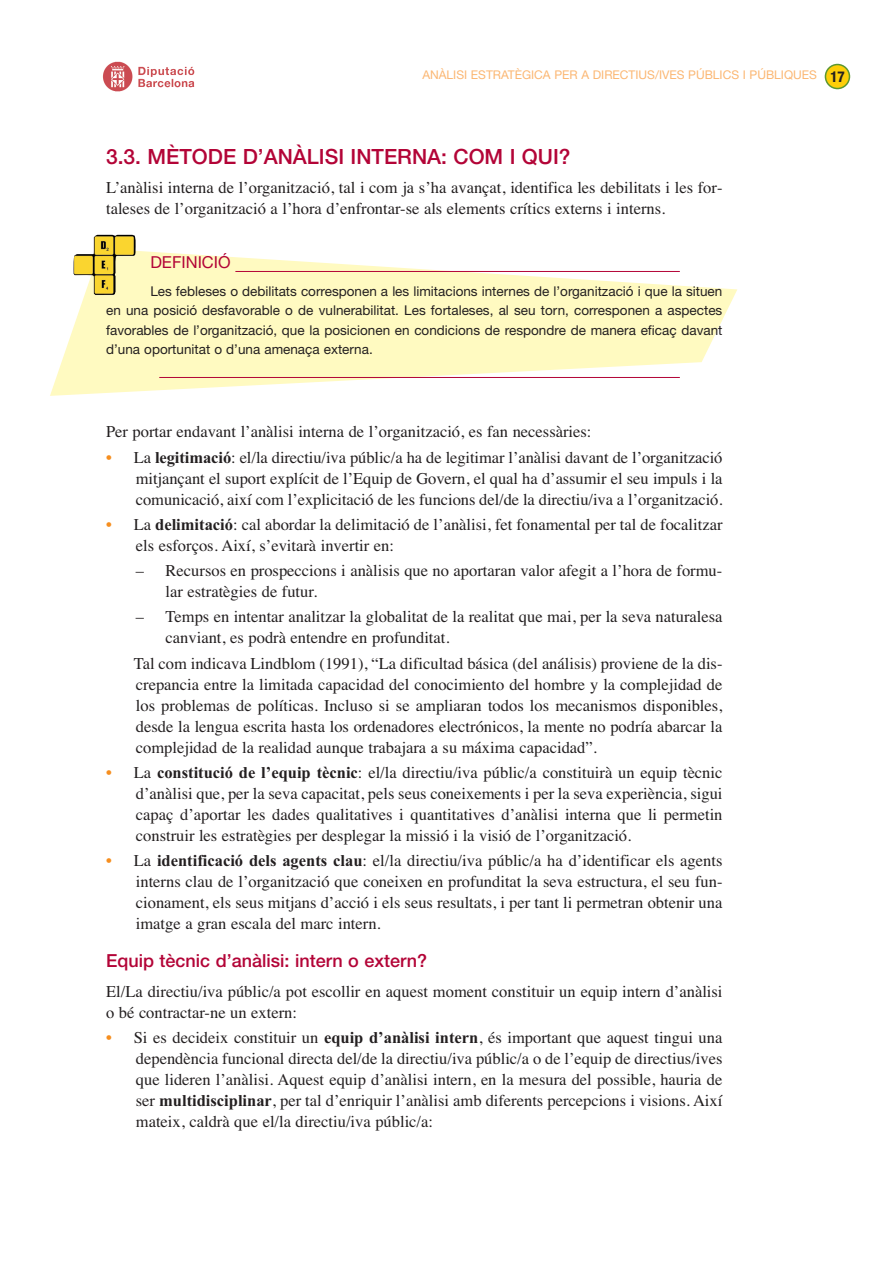
<style>
.page{position:relative;width:893px;height:1263px;background:#fff}
.page>*{position:absolute;margin:0;border:0;box-sizing:border-box;transform-origin:0 0}
.t1{font:500 21px "Helvetica Neue";color:#b30437}
.t2{font:500 18px "Helvetica Neue";color:#b30437}
.t3{font:16.5px/21px "Times";color:#231f20}
.t4{font:16.5px "Helvetica Neue";color:#b30437}
.t5{font:13.5px/19.5px "Helvetica Neue";color:#231f20;text-align:justify}
.t6{font:12px "Helvetica Neue";color:#fbb773}
.s1{font-weight:700;font-stretch:condensed;font-size:15px;color:#231f20}
.s2{color:#f68e1e}
.s3{font-family:"Times New Roman";font-weight:700}
</style>
<div class="page">
<svg style="left:825px;top:64px;width:25px;height:25px"></svg>
<img style="left:102px;top:61px;width:93px;height:31px">
<svg style="left:50px;top:251px;width:687px;height:145px;fill:#fffac1"></svg>
<hr style="left:235px;top:271px;width:445px;height:1px;background:#b30437">
<hr style="left:159px;top:377px;width:521px;height:1px;background:#b30437">
<img style="left:73px;top:235px;width:63px;height:60px">
<p class="t6" style="left:422px;top:71px;width:424px">ANÀLISI ESTRATÈGICA PER A DIRECTIUS/IVES PÚBLICS I PÚBLIQUES <span class="s1">17</span></p>
<p class="t1" style="left:106px;top:149px;width:466px">3.3. MÈTODE D’ANÀLISI INTERNA: COM I QUI?</p>
<p class="t3" style="left:106px;top:179px;width:618px">L’anàlisi interna de l’organització, tal i com ja s’ha avançat, identifica les debilitats i les for&shy;taleses de l’organització a l’hora d’enfrontar-se als elements crítics externs i interns.</p>
<p class="t4" style="left:150px;top:256px;width:82px">DEFINICIÓ</p>
<p class="t5" style="left:106px;top:283px;width:618px;text-indent:44px">Les febleses o debilitats corresponen a les limitacions internes de l’organització i que la situen en una posició desfavorable o de vulnerabilitat. Les fortaleses, al seu torn, corresponen a aspectes favorables de l’organització, que la posicionen en condicions de respondre de manera eficaç davant d’una oportunitat o d’una amenaça externa.</p>
<p class="t3" style="left:106px;top:423px;width:487px">Per portar endavant l’anàlisi interna de l’organització, es fan necessàries:</p>
<p class="t3" style="left:136px;top:448px;width:588px;text-align:justify;text-indent:-30px"><span class="s2">•</span> La <span class="s3">legitimació</span>: el/la directiu/iva públic/a ha de legitimar l’anàlisi davant de l’organització mitjançant el suport explícit de l’Equip de Govern, el qual ha d’assumir el seu impuls i la comunicació, així com l’explicitació de les funcions del/de la directiu/iva a l’organització.</p>
<p class="t3" style="left:136px;top:515px;width:588px;text-indent:-30px"><span class="s2">•</span> La <span class="s3">delimitació</span>: cal abordar la delimitació de l’anàlisi, fet fonamental per tal de focalitzar els esforços. Així, s’evitarà invertir en:</p>
<p class="t3" style="left:166px;top:562px;width:558px;text-indent:-30px">– Recursos en prospeccions i anàlisis que no aportaran valor afegit a l’hora de formu&shy;lar estratègies de futur.</p>
<p class="t3" style="left:166px;top:608px;width:558px;text-indent:-30px">– Temps en intentar analitzar la globalitat de la realitat que mai, per la seva naturalesa canviant, es podrà entendre en profunditat.</p>
<p class="t3" style="left:134px;top:654px;width:590px;text-align:justify">Tal com indicava Lindblom (1991), “La dificultad básica (del análisis) proviene de la dis&shy;crepancia entre la limitada capacidad del conocimiento del hombre y la complejidad de los problemas de políticas. Incluso si se ampliaran todos los mecanismos disponibles, desde la lengua escrita hasta los ordenadores electrónicos, la mente no podría abarcar la complejidad de la realidad aunque trabajara a su máxima capacidad”.</p>
<p class="t3" style="left:136px;top:763px;width:588px;text-align:justify;text-indent:-30px"><span class="s2">•</span> La <span class="s3">constitució de l’equip tècnic</span>: el/la directiu/iva públic/a constituirà un equip tècnic d’anàlisi que, per la seva capacitat, pels seus coneixements i per la seva experiència, sigui capaç d’aportar les dades qualitatives i quantitatives d’anàlisi interna que li permetin construir les estratègies per desplegar la missió i la visió de l’organització.</p>
<p class="t3" style="left:136px;top:852px;width:588px;text-align:justify;text-indent:-30px"><span class="s2">•</span> La <span class="s3">identificació dels agents clau</span>: el/la directiu/iva públic/a ha d’identificar els agents interns clau de l’organització que coneixen en profunditat la seva estructura, el seu fun&shy;cionament, els seus mitjans d’acció i els seus resultats, i per tant li permetran obtenir una imatge a gran escala del marc intern.</p>
<p class="t2" style="left:106px;top:954px;width:322px">Equip tècnic d’anàlisi: intern o extern?</p>
<p class="t3" style="left:106px;top:982px;width:618px">El/La directiu/iva públic/a pot escollir en aquest moment constituir un equip intern d’anàlisi o bé contractar-ne un extern:</p>
<p class="t3" style="left:136px;top:1028px;width:588px;text-align:justify;text-indent:-30px"><span class="s2">•</span> Si es decideix constituir un <span class="s3">equip d’anàlisi intern</span>, és important que aquest tingui una dependència funcional directa del/de la directiu/iva públic/a o de l’equip de directius/ives que lideren l’anàlisi. Aquest equip d’anàlisi intern, en la mesura del possible, hauria de ser <span class="s3">multidisciplinar</span>, per tal d’enriquir l’anàlisi amb diferents percepcions i visions. Així mateix, caldrà que el/la directiu/iva públic/a:</p>
</div>
